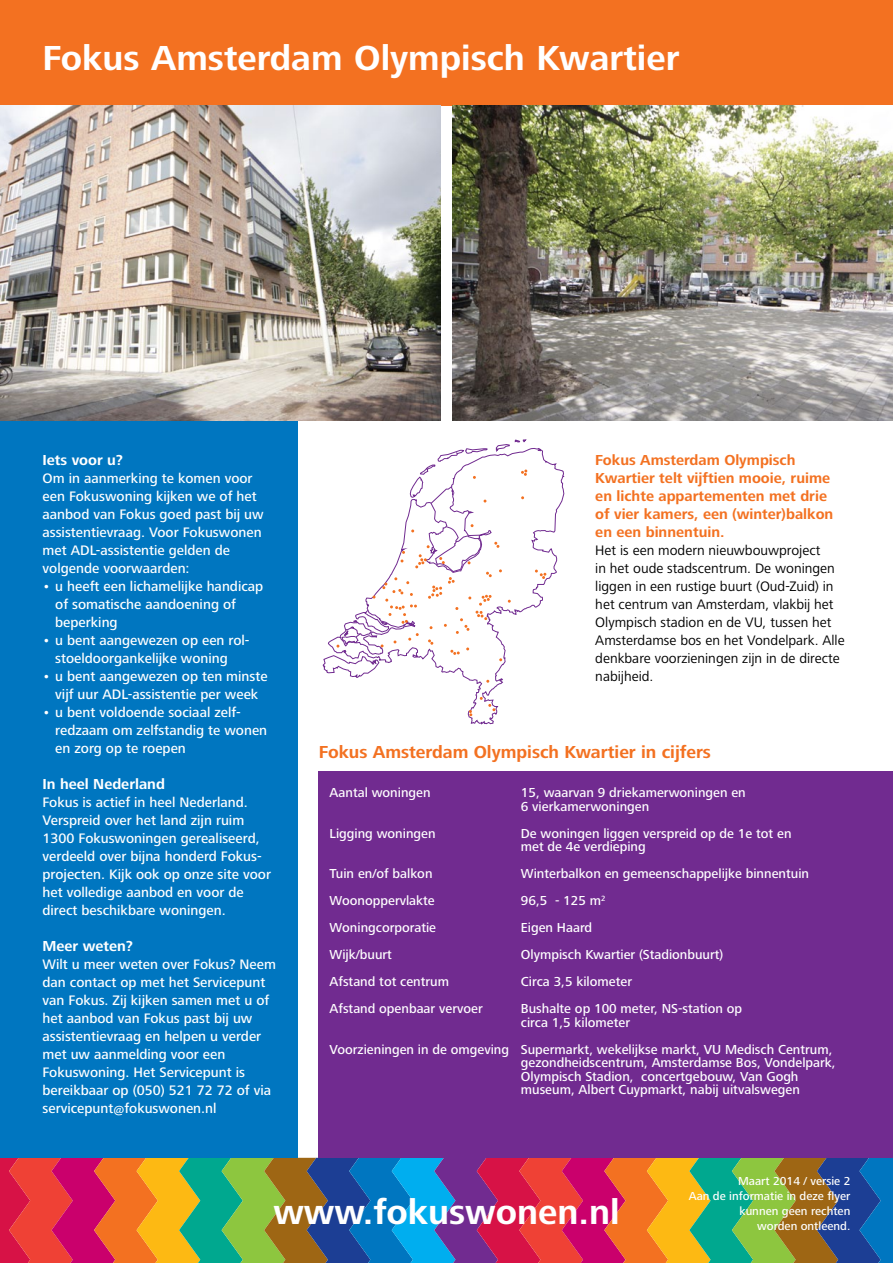
<style>
.page{position:relative;width:893px;height:1263px;background:#fff}
.page>*{position:absolute;margin:0;border:0;box-sizing:border-box;transform-origin:0 0}
.t1{font:700 36px "Frutiger Next LT";color:#fff}
.t2{font:700 18px "Frutiger Next LT";color:#f37121}
.t3{font:700 15px/18px "Frutiger Next LT";color:#f37121}
.t4{font:700 15px "Frutiger Next LT";color:#fff}
.t5{font:500 14.25px/18px "Frutiger Next LT";color:#fff}
.t6{font:14.25px/18px "Frutiger Next LT";color:#000}
.t7{font:500 13.5px/13.5px "Frutiger Next LT";color:#fff}
.t8{font:500 12px/15px "Frutiger Next LT";color:#fff;text-align:right}
</style>
<div class="page">
<div style="left:0;top:0;width:893px;height:105px;background:#f37121"></div>
<svg style="left:0;top:1158px;width:893px;height:105px;background:#8c6a5e"></svg>
<div style="left:0;top:421px;width:298px;height:737px;background:#0076c0"></div>
<img style="left:0;top:105px;width:440px;height:316px">
<img style="left:453px;top:105px;width:440px;height:316px">
<svg style="left:405px;top:448px;width:160px;height:277px"></svg>
<svg style="left:496px;top:439px;width:31px;height:13px"></svg>
<svg style="left:469px;top:710px;width:3px;height:6px"></svg>
<svg style="left:535px;top:570px;width:11px;height:9px"></svg>
<svg style="left:480px;top:697px;width:15px;height:14px"></svg>
<svg style="left:521px;top:469px;width:6px;height:7px"></svg>
<svg style="left:410px;top:448px;width:78px;height:56px"></svg>
<svg style="left:322px;top:524px;width:180px;height:159px"></svg>
<div style="left:319px;top:771px;width:574px;height:387px;background:#712b90"></div>
<h1 class="t1" style="left:43px;top:38px;width:639px">Fokus Amsterdam Olympisch Kwartier</h1>
<p class="t4" style="left:43px;top:452px;width:82px">Iets voor u?</p>
<p class="t5" style="left:43px;top:470px;width:223px">Om in aanmerking te komen voor een Fokuswoning kijken we of het aanbod van Fokus goed past bij uw assistentievraag. Voor Fokuswonen met ADL-assistentie gelden de volgende voorwaarden:</p>
<p class="t5" style="left:55px;top:578px;width:210px;text-indent:-13px">• u heeft een lichamelijke handicap of somatische aandoening of beperking</p>
<p class="t5" style="left:55px;top:631px;width:196px;text-indent:-13px">• u bent aangewezen op een rol&shy;stoeldoorgankelijke woning</p>
<p class="t5" style="left:43px;top:667px;width:227px;text-align:center">• u bent aangewezen op ten minste vijf uur ADL-assistentie per week</p>
<p class="t5" style="left:55px;top:703px;width:213px;text-indent:-13px">• u bent voldoende sociaal zelf&shy;redzaam om zelfstandig te wonen en zorg op te roepen</p>
<p class="t4" style="left:43px;top:776px;width:124px">In heel Nederland</p>
<p class="t5" style="left:43px;top:794px;width:230px">Fokus is actief in heel Nederland.<br>Verspreid over het land zijn ruim 1300 Fokuswoningen gerealiseerd, verdeeld over bijna honderd Fokus&shy;projecten. Kijk ook op onze site voor het volledige aanbod en voor de direct beschikbare woningen.</p>
<p class="t4" style="left:43px;top:938px;width:92px">Meer weten?</p>
<p class="t5" style="left:43px;top:956px;width:235px">Wilt u meer weten over Fokus? Neem dan contact op met het Servicepunt van Fokus. Zij kijken samen met u of het aanbod van Fokus past bij uw assistentievraag en helpen u verder met uw aanmelding voor een<br>Fokuswoning. Het Servicepunt is bereikbaar op (050) 521 72 72 of via servicepunt@fokuswonen.nl</p>
<p class="t3" style="left:595px;top:451px;width:240px">Fokus Amsterdam Olympisch<br>Kwartier telt vijftien mooie, ruime en lichte appartementen met drie of vier kamers, een (winter)balkon en een binnentuin.</p>
<p class="t6" style="left:595px;top:542px;width:251px">Het is een modern nieuwbouwproject<br>in het oude stadscentrum. De woningen liggen in een rustige buurt (Oud-Zuid) in het centrum van Amsterdam, vlakbij het Olympisch stadion en de VU, tussen het Amsterdamse bos en het Vondelpark. Alle denkbare voorzieningen zijn in de directe nabijheid.</p>
<p class="t2" style="left:319px;top:742px;width:394px">Fokus Amsterdam Olympisch Kwartier in cijfers</p>
<p class="t7" style="left:330px;top:786px;width:103px">Aantal woningen</p>
<p class="t7" style="left:521px;top:786px;width:226px">15, waarvan 9 driekamerwoningen en<br>6 vierkamerwoningen</p>
<p class="t7" style="left:330px;top:826px;width:108px">Ligging woningen</p>
<p class="t7" style="left:521px;top:826px;width:272px">De woningen liggen verspreid op de 1e tot en met de 4e verdieping</p>
<p class="t7" style="left:330px;top:867px;width:105px">Tuin en/of balkon</p>
<p class="t7" style="left:521px;top:867px;width:290px">Winterbalkon en gemeenschappelijke binnentuin</p>
<p class="t7" style="left:330px;top:894px;width:107px">Woonoppervlakte</p>
<p class="t7" style="left:521px;top:894px;width:86px">96,5 - 125 m<sup>2</sup></p>
<p class="t7" style="left:330px;top:921px;width:108px">Woningcorporatie</p>
<p class="t7" style="left:521px;top:921px;width:73px">Eigen Haard</p>
<p class="t7" style="left:330px;top:948px;width:64px">Wijk/buurt</p>
<p class="t7" style="left:521px;top:948px;width:204px">Olympisch Kwartier (Stadionbuurt)</p>
<p class="t7" style="left:330px;top:975px;width:121px">Afstand tot centrum</p>
<p class="t7" style="left:521px;top:975px;width:113px">Circa 3,5 kilometer</p>
<p class="t7" style="left:330px;top:1002px;width:155px">Afstand openbaar vervoer</p>
<p class="t7" style="left:521px;top:1002px;width:223px">Bushalte op 100 meter, NS-station op circa 1,5 kilometer</p>
<p class="t7" style="left:521px;top:1042px;width:316px;text-indent:-191px">Voorzieningen in de omgeving Supermarkt, wekelijkse markt, VU Medisch Centrum, gezondheidscentrum, Amsterdamse Bos, Vondelpark, Olympisch Stadion, concertgebouw, Van Gogh museum, Albert Cuypmarkt, nabij uitvalswegen</p>
<h1 class="t1" style="left:273px;top:1192px;width:348px">www.fokuswonen.nl</h1>
<p class="t8" style="left:689px;top:1174px;width:163px">Maart 2014 / versie 2<br>Aan de informatie in deze flyer kunnen geen rechten<br>worden ontleend.</p>
</div>
